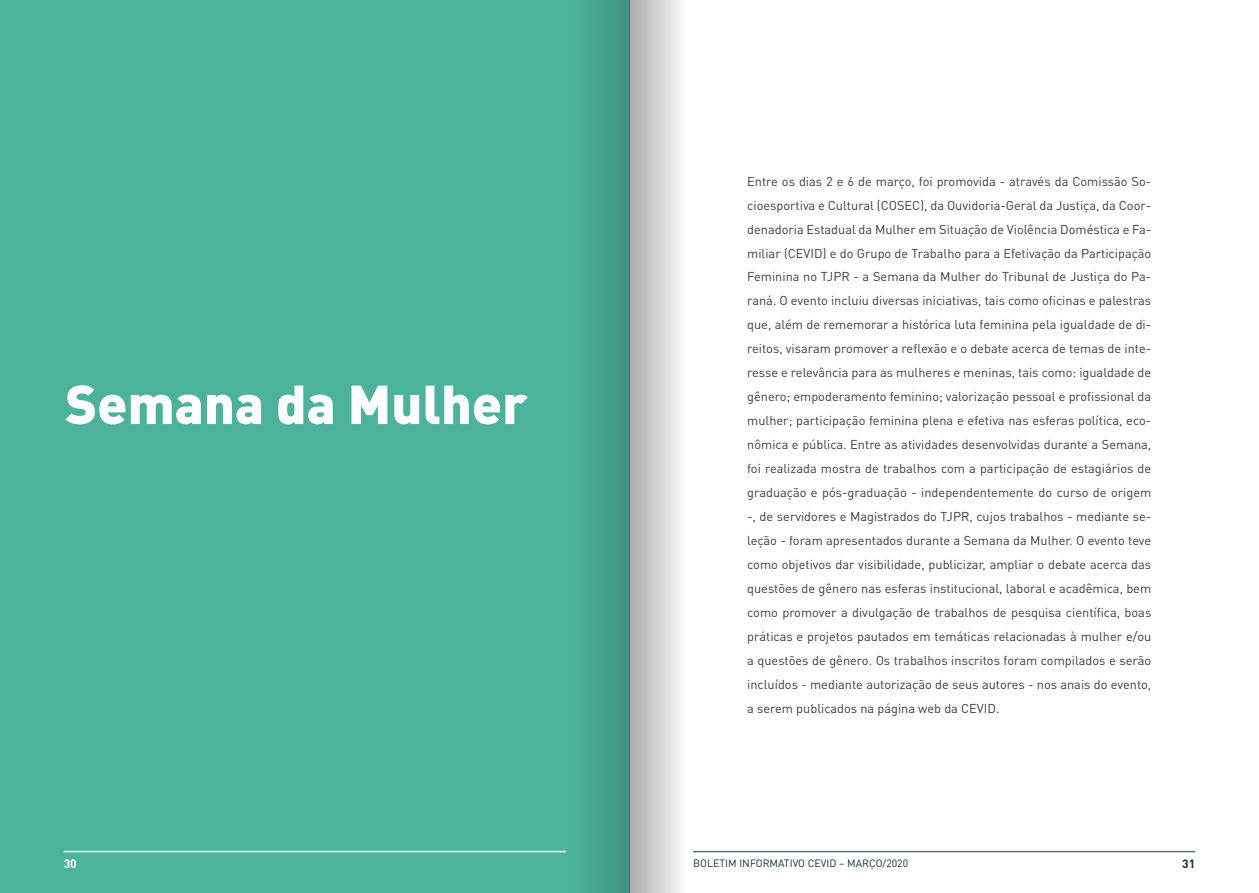
<style>
.page{position:relative;width:1259px;height:893px;background:#fff}
.page>*{position:absolute;margin:0;border:0;box-sizing:border-box;transform-origin:0 0}
.t1{font:900 54px "DIN Pro";color:#fff}
.t2{font:12.75px/24px "DIN Pro";color:#3c3c3b;text-align:justify}
.t3{font:700 12px "DIN Pro";color:#123040}
.t4{font:700 12px "DIN Pro";color:#fff}
.t5{font:10.5px "DIN Pro";color:#123040}
</style>
<div class="page">
<hr style="left:693px;top:851px;width:502px;height:1px;background:#596e79">
<div style="left:0;top:0;width:629px;height:893px;background:#4db29c"></div>
<hr style="left:64px;top:851px;width:502px;height:1px;background:#fff">
<svg style="left:629px;top:0;width:96px;height:893px"></svg>
<div style="left:533px;top:0;width:96px;height:893px;background:linear-gradient(to right,#51baa3,#419885)"></div>
<h1 class="t1" style="left:65px;top:368px;width:464px">Semana da Mulher</h1>
<p class="t4" style="left:64px;top:856px;width:15px">30</p>
<p class="t2" style="left:747px;top:168px;width:405px">Entre os dias 2 e 6 de março, foi promovida - através da Comissão So&shy;cioesportiva e Cultural (COSEC), da Ouvidoria-Geral da Justiça, da Coor&shy;denadoria Estadual da Mulher em Situação de Violência Doméstica e Fa&shy;miliar (CEVID) e do Grupo de Trabalho para a Efetivação da Participação Feminina no TJPR - a Semana da Mulher do Tribunal de Justiça do Pa&shy;raná. O evento incluiu diversas iniciativas, tais como oficinas e palestras que, além de rememorar a histórica luta feminina pela igualdade de di&shy;reitos, visaram promover a reflexão e o debate acerca de temas de inte&shy;resse e relevância para as mulheres e meninas, tais como: igualdade de gênero; empoderamento feminino; valorização pessoal e profissional da mulher; participação feminina plena e efetiva nas esferas política, eco&shy;nômica e pública. Entre as atividades desenvolvidas durante a Semana, foi realizada mostra de trabalhos com a participação de estagiários de graduação e pós-graduação - independentemente do curso de origem -, de servidores e Magistrados do TJPR, cujos trabalhos - mediante se&shy;leção - foram apresentados durante a Semana da Mulher. O evento teve como objetivos dar visibilidade, publicizar, ampliar o debate acerca das questões de gênero nas esferas institucional, laboral e acadêmica, bem como promover a divulgação de trabalhos de pesquisa científica, boas práticas e projetos pautados em temáticas relacionadas à mulher e/ou a questões de gênero. Os trabalhos inscritos foram compilados e serão incluídos - mediante autorização de seus autores - nos anais do evento, a serem publicados na página web da CEVID.</p>
<p class="t5" style="left:693px;top:856px;width:216px">BOLETIM INFORMATIVO CEVID – MARÇO/2020</p>
<p class="t3" style="left:1182px;top:856px;width:15px">31</p>
</div>
